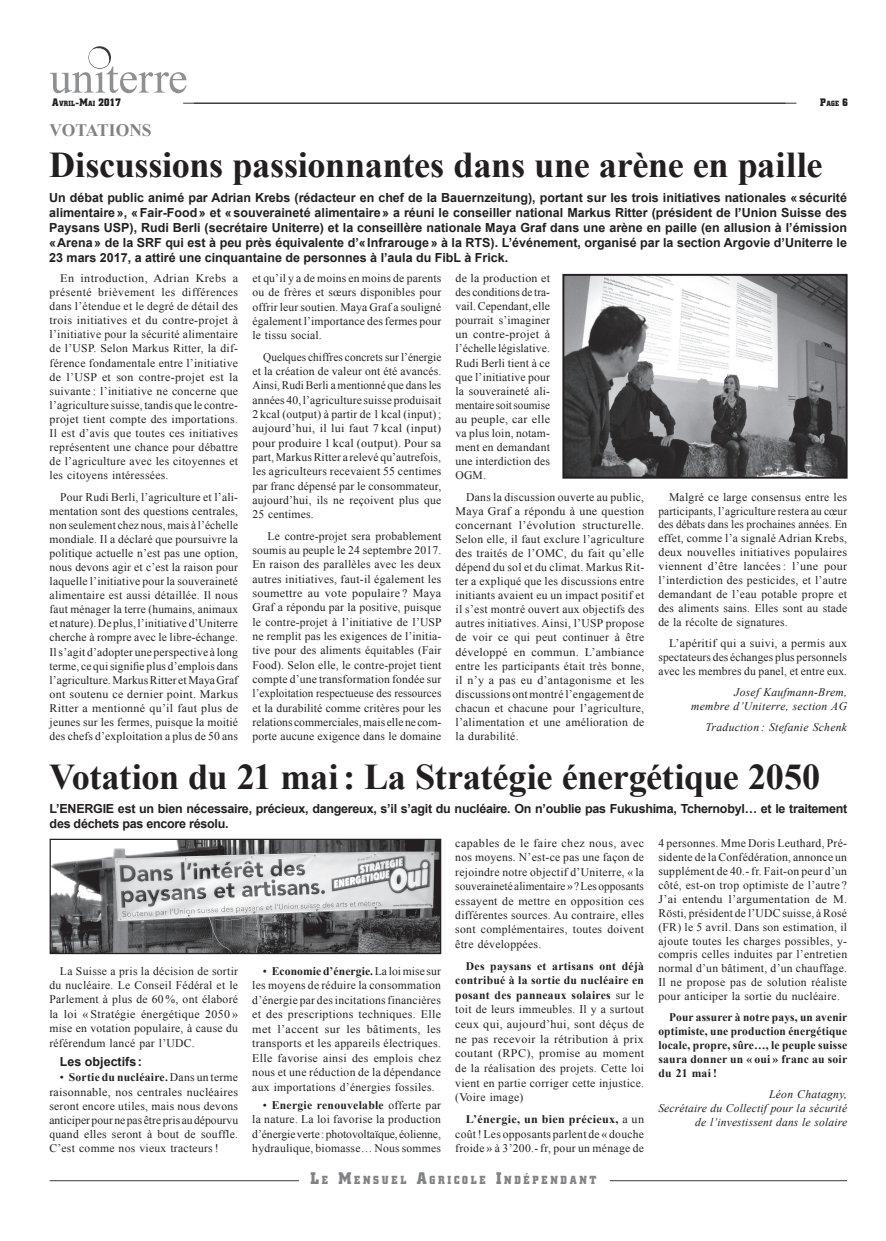
<style>
.page{position:relative;width:886px;height:1241px;background:#fff}
.page>*{position:absolute;margin:0;border:0;box-sizing:border-box;transform-origin:0 0}
.t1{font:700 36.25px "Times New Roman";letter-spacing:-.01em;color:#231f20}
.t2{font:700 17.5px "Times New Roman";color:#808285}
.t3{font:700 12.5px/15px "Arial";letter-spacing:-.02em;color:#231f20;text-align:justify}
.t4{font:700 12.5px "Arial";color:#231f20}
.t5{font:700 11.75px "Square Slabserif 711 BT";letter-spacing:.255em;color:#808285;scale:.9 1}
.t6{font:11.62px/14.1px "Times New Roman";letter-spacing:.025em;color:#231f20;text-align:justify}
.t7{font:11.62px/14.1px "Times New Roman";letter-spacing:.025em;color:#231f20;text-align:justify;scale:1.04 1}
.t8{font:italic 11.62px/14px "Times New Roman";letter-spacing:.025em;color:#231f20;text-align:right}
.t9{font:700 11.62px/14px "Times New Roman";letter-spacing:.025em;color:#231f20;text-align:justify}
.t10{font:700 10.88px "Square Slabserif 711 BT";color:#231f20;scale:.9 1}
.t11{font:700 7.62px "Square Slabserif 711 BT";color:#231f20;scale:.9 1}
.s1{font-size:7.62px}
.s2{font-size:10.88px}
.s3{font-weight:700}
.s4{font-size:16.88px}
</style>
<div class="page">
<svg style="left:50px;top:47px;width:136px;height:46px"></svg>
<hr style="left:194px;top:103px;width:602px;height:1px;background:#231f20">
<hr style="left:50px;top:1180px;width:249px;height:1px;background:#231f20">
<hr style="left:610px;top:1180px;width:237px;height:1px;background:#231f20">
<hr style="left:183px;top:103px;width:602px;height:1px;background:#231f20">
<img style="left:565px;top:277px;width:279px;height:198px">
<div style="left:562px;top:274px;width:285px;height:204px;border:2px solid #231f20"></div>
<img style="left:52px;top:840px;width:387px;height:112px">
<div style="left:50px;top:838px;width:391px;height:116px;border:1px solid #231f20"></div>
<p class="t10" style="left:52px;top:96px;width:78px">A<span class="s1">VRIL</span>-M<span class="s1">AI</span> 2017</p>
<p class="t11" style="left:820px;top:99px;width:32px"><span class="s2">P</span>AGE <span class="s2">6</span></p>
<h2 class="t2" style="left:50px;top:118px;width:92px">votations</h2>
<h1 class="t1" style="left:49px;top:140px;width:775px">Discussions passionnantes dans une arène en paille</h1>
<p class="t3" style="left:49px;top:191px;width:799px">Un débat public animé par Adrian Krebs (rédacteur en chef de la Bauernzeitung), portant sur les trois initiatives nationales «sécurité alimentaire», «Fair-Food» et «souveraineté alimentaire» a réuni le conseiller national Markus Ritter (président de l’Union Suisse des Paysans USP), Rudi Berli (secrétaire Uniterre) et la conseillère nationale Maya Graf dans une arène en paille (en allusion à l’émission «Arena» de la SRF qui est à peu près équivalente d’«Infrarouge» à la RTS). L’événement, organisé par la section Argovie d’Uniterre le 23 mars 2017, a attiré une cinquantaine de personnes à l’aula du FibL à Frick.</p>
<p class="t7" style="left:50px;top:271px;width:183px;text-indent:11px">En introduction, Adrian Krebs a présenté brièvement les différences dans l’étendue et le degré de détail des trois initiatives et du contre-projet à l’initiative pour la sécurité alimentaire de l’USP. Selon Markus Ritter, la dif&shy;férence fondamentale entre l’initiative de l’USP et son contre-projet est la suivante : l’initiative ne concerne que l’agriculture suisse, tandis que le contre&shy;projet tient compte des importations.<br>Il est d’avis que toutes ces initiatives représentent une chance pour débattre de l’agriculture avec les citoyennes et les citoyens intéressées.</p>
<p class="t6" style="left:50px;top:489px;width:190px;text-indent:11px">Pour Rudi Berli, l’agriculture et l’ali&shy;mentation sont des questions centrales, non seulement chez nous, mais à l’échelle mondiale. Il a déclaré que poursuivre la politique actuelle n’est pas une option, nous devons agir et c’est la raison pour laquelle l’initiative pour la souveraineté alimentaire est aussi détaillée. Il nous faut ménager la terre (humains, animaux et nature). De plus, l’initiative d’Uniterre cherche à rompre avec le libre-échange.<br>Il s’agit d’adopter une perspective à long terme, ce qui signifie plus d’emplois dans l’agriculture. Markus Ritter et Maya Graf ont soutenu ce dernier point. Markus Ritter a mentionné qu’il faut plus de jeunes sur les fermes, puisque la moitié des chefs d’exploitation a plus de 50 ans</p>
<p class="t6" style="left:252px;top:271px;width:190px">et qu’il y a de moins en moins de parents ou de frères et sœurs disponibles pour offrir leur soutien. Maya Graf a souligné également l’importance des fermes pour le tissu social.</p>
<p class="t6" style="left:252px;top:349px;width:190px;text-indent:11px">Quelques chiffres concrets sur l’énergie et la création de valeur ont été avancés.<br>Ainsi, Rudi Berli a mentionné que dans les années 40, l’agriculture suisse produisait 2 kcal (output) à partir de 1 kcal (input); aujourd’hui, il lui faut 7 kcal (input) pour produire 1 kcal (output). Pour sa part, Markus Ritter a relevé qu’autrefois, les agriculteurs recevaient 55 centimes par franc dépensé par le consommateur, aujourd’hui, ils ne reçoivent plus que 25 centimes.</p>
<p class="t6" style="left:252px;top:528px;width:191px;text-indent:15px">Le contre-projet sera probablement soumis au peuple le 24 septembre 2017.<br>En raison des parallèles avec les deux autres initiatives, faut-il également les soumettre au vote populaire ? Maya Graf a répondu par la positive, puisque le contre-projet à l’initiative de l’USP ne remplit pas les exigences de l’initia&shy;tive pour des aliments équitables (Fair Food). Selon elle, le contre-projet tient compte d’une transformation fondée sur l’exploitation respectueuse des ressources et la durabilité comme critères pour les relations commerciales, mais elle ne com&shy;porte aucune exigence dans le domaine</p>
<p class="t6" style="left:455px;top:271px;width:96px">de la production et des conditions de tra&shy;vail. Cependant, elle pourrait s’imaginer un contre-projet à l’échelle législative.<br>Rudi Berli tient à ce que l’initiative pour la souveraineté ali&shy;mentaire soit soumise au peuple, car elle va plus loin, notam&shy;ment en demandant une interdiction des OGM.</p>
<p class="t6" style="left:455px;top:489px;width:190px;text-indent:11px">Dans la discussion ouverte au public, Maya Graf a répondu à une question concernant l’évolution structurelle.<br>Selon elle, il faut exclure l’agriculture des traités de l’OMC, du fait qu’elle dépend du sol et du climat. Markus Rit&shy;ter a expliqué que les discussions entre initiants avaient eu un impact positif et il s’est montré ouvert aux objectifs des autres initiatives. Ainsi, l’USP propose de voir ce qui peut continuer à être développé en commun. L’ambiance entre les participants était très bonne, il n’y a pas eu d’antagonisme et les discussions ont montré l’engagement de chacun et chacune pour l’agriculture, l’alimentation et une amélioration de la durabilité.</p>
<p class="t6" style="left:658px;top:489px;width:190px;text-indent:11px">Malgré ce large consensus entre les participants, l’agriculture restera au cœur des débats dans les prochaines années. En effet, comme l’a signalé Adrian Krebs, deux nouvelles initiatives populaires viennent d’être lancées: l’une pour l’interdiction des pesticides, et l’autre demandant de l’eau potable propre et des aliments sains. Elles sont au stade de la récolte de signatures.</p>
<p class="t6" style="left:658px;top:636px;width:190px;text-indent:11px">L’apéritif qui a suivi, a permis aux spectateurs des échanges plus personnels avec les membres du panel, et entre eux.</p>
<p class="t8" style="left:691px;top:685px;width:158px">Josef Kaufmann-Brem,<br>membre d’Uniterre, section AG</p>
<p class="t8" style="left:705px;top:720px;width:143px">Traduction : Stefanie Schenk</p>
<h1 class="t1" style="left:49px;top:751px;width:773px">Votation du 21 mai: La Stratégie énergétique 2050</h1>
<p class="t3" style="left:50px;top:801px;width:799px">L’ENERGIE est un bien nécessaire, précieux, dangereux, s’il s’agit du nucléaire. On n’oublie pas Fukushima, Tchernobyl… et le traitement des déchets pas encore résolu.</p>
<p class="t6" style="left:49px;top:963px;width:190px;text-indent:11px">La Suisse a pris la décision de sortir du nucléaire. Le Conseil Fédéral et le Parlement à plus de 60 %, ont élaboré la loi « Stratégie énergétique 2050 » mise en votation populaire, à cause du référendum lancé par l’UDC.</p>
<p class="t4" style="left:60px;top:1052px;width:84px">Les objectifs:</p>
<p class="t6" style="left:49px;top:1070px;width:190px;text-indent:11px">• <span class="s3">Sortie du nucléaire.</span> Dans un terme raisonnable, nos centrales nucléaires seront encore utiles, mais nous devons anticiper pour ne pas être pris au dépourvu quand elles seront à bout de souffle.<br>C’est comme nos vieux tracteurs!</p>
<p class="t6" style="left:252px;top:963px;width:190px;line-height:14.5px;text-indent:11px">• <span class="s3">Economie d’énergie.</span> La loi mise sur les moyens de réduire la consommation d’énergie par des incitations financières et des prescriptions techniques. Elle met l’accent sur les bâtiments, les transports et les appareils électriques.<br>Elle favorise ainsi des emplois chez nous et une réduction de la dépendance aux importations d’énergies fossiles.</p>
<p class="t6" style="left:252px;top:1097px;width:190px;line-height:14.5px;text-indent:11px">• <span class="s3">Energie renouvelable</span> offerte par la nature. La loi favorise la production d’énergie verte : photovoltaïque, éolienne, hydraulique, biomasse… Nous sommes</p>
<p class="t6" style="left:455px;top:835px;width:190px">capables de le faire chez nous, avec nos moyens. N’est-ce pas une façon de rejoindre notre objectif d’Uniterre, « la souveraineté alimentaire » ? Les opposants essayent de mettre en opposition ces différentes sources. Au contraire, elles sont complémentaires, toutes doivent être développées.</p>
<p class="t6" style="left:455px;top:958px;width:190px;line-height:14.6px;text-indent:11px"><span class="s3">Des paysans et artisans ont déjà contribué à la sortie du nucléaire en posant des panneaux solaires</span> sur le toit de leurs immeubles. Il y a surtout ceux qui, aujourd’hui, sont déçus de ne pas recevoir la rétribution à prix coutant (RPC), promise au moment de la réalisation des projets. Cette loi vient en partie corriger cette injustice. (Voire image)</p>
<p class="t7" style="left:455px;top:1111px;width:183px;line-height:14.6px;text-indent:11px"><span class="s3">L’énergie, un bien précieux,</span> a un coût! Les opposants parlent de « douche froide » à 3’200.- fr, pour un ménage de</p>
<p class="t5" style="left:311px;top:1171px;width:319px"><span class="s4">L</span>E <span class="s4">M</span>ENSUEL <span class="s4">A</span>GRICOLE <span class="s4">I</span>NDÉPENDANT</p>
<p class="t6" style="left:658px;top:835px;width:190px">4 personnes. Mme Doris Leuthard, Pré&shy;sidente de la Confédération, annonce un supplément de 40.- fr. Fait-on peur d’un côté, est-on trop optimiste de l’autre ?<br>J’ai entendu l’argumentation de M.<br>Rösti, président de l’UDC suisse, à Rosé (FR) le 5 avril. Dans son estimation, il ajoute toutes les charges possibles, y&shy;compris celles induites par l’entretien normal d’un bâtiment, d’un chauffage.<br>Il ne propose pas de solution réaliste pour anticiper la sortie du nucléaire.</p>
<p class="t9" style="left:658px;top:1010px;width:190px;text-indent:11px">Pour assurer à notre pays, un avenir optimiste, une production énergétique locale, propre, sûre…, le peuple suisse saura donner un « oui » franc au soir du 21 mai !</p>
<p class="t8" style="left:658px;top:1086px;width:190px">Léon Chatagny,<br>Secrétaire du Collectif pour la sécurité de l’investissent dans le solaire</p>
</div>
